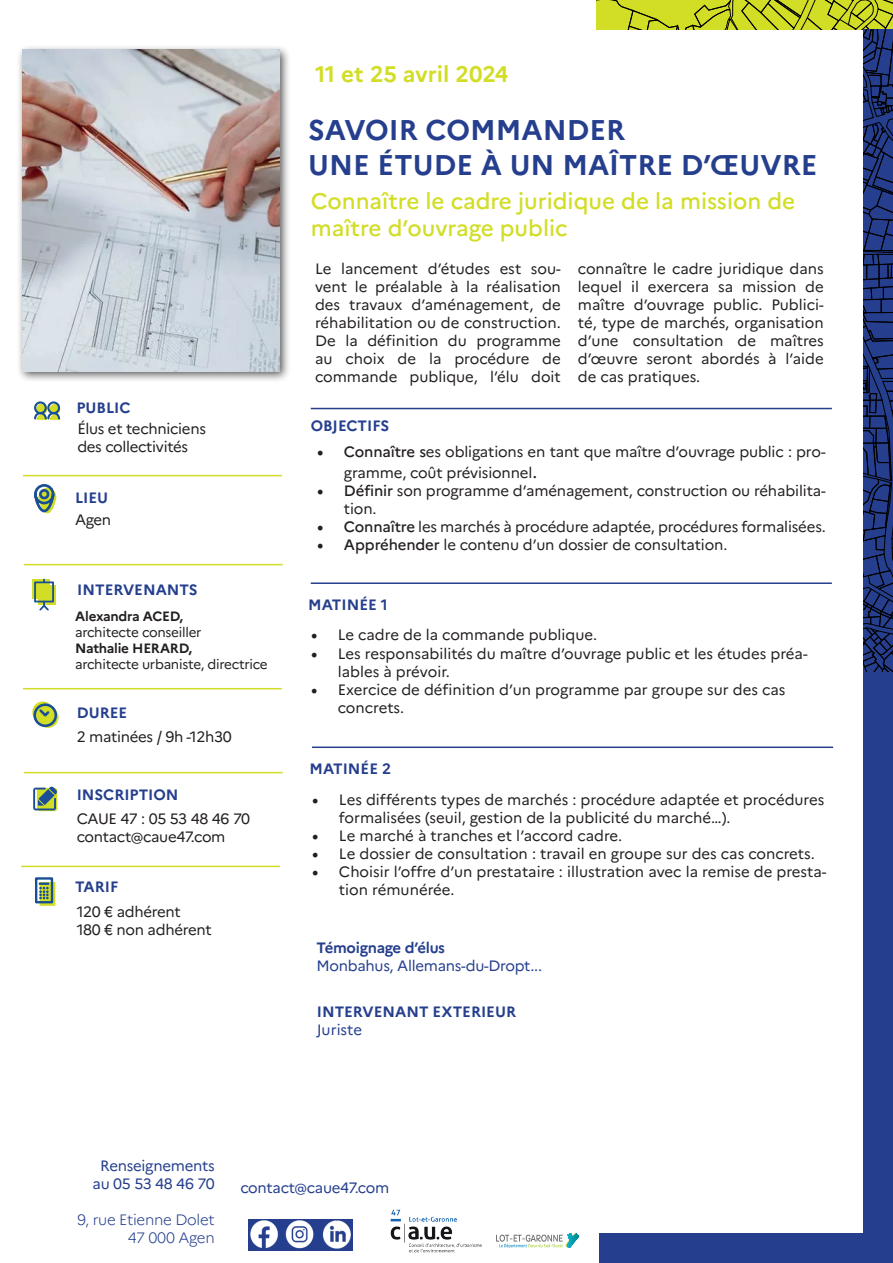
<style>
.page{position:relative;width:893px;height:1263px;background:#fff}
.page>*{position:absolute;margin:0;border:0;box-sizing:border-box;transform-origin:0 0}
.t1{font:700 28.5px/34.2px "Marianne";color:#253f8e}
.t2{font:500 22.5px/27px "Marianne";color:#d2dd25}
.t3{font:700 22.5px "Marianne";color:#d2dd25}
.t4{font:15px/18px "Marianne";letter-spacing:-.005em;color:#231f20}
.t5{font:700 15px "Marianne";color:#253f8e}
.t6{font:15px/18px "Marianne";letter-spacing:-.02em;color:#253f8e;text-align:center}
.t7{font:15px/18px "Marianne";letter-spacing:-.025em;color:#231f20}
.t8{font:300 15px/18px "Marianne";letter-spacing:-.02em;color:#253f8e;text-align:right}
.t9{font:700 15px "Marianne";letter-spacing:-.02em;color:#253f8e}
.t10{font:15px "Marianne";color:#253f8e}
.t11{font:13.5px "Marianne";letter-spacing:-.02em;color:#231f20}
.t12{font:700 13.5px "Marianne";letter-spacing:-.02em;color:#231f20}
.s1{font-family:"Minion Pro";font-weight:500;font-size:18px}
.s2{font-weight:500}
.s3{font-size:18px}
.s4{font-family:"Minion Pro";font-size:18px}
</style>
<div class="page">
<div style="left:599px;top:1233px;width:294px;height:30px;background:#253f8e"></div>
<svg style="left:596px;top:0;width:297px;height:672px"></svg>
<img style="left:390px;top:1209px;width:92px;height:44px">
<svg style="left:496px;top:1233px;width:84px;height:15px"></svg>
<img style="left:249px;top:1219px;width:104px;height:31px">
<div style="left:863px;top:672px;width:30px;height:591px;background:#253f8e"></div>
<hr style="left:23px;top:475px;width:259px;height:1px;background:#d2dd25">
<hr style="left:23px;top:688px;width:259px;height:1px;background:#d2dd25">
<hr style="left:21px;top:866px;width:259px;height:1px;background:#d2dd25">
<hr style="left:24px;top:564px;width:259px;height:1px;background:#d2dd25">
<hr style="left:24px;top:772px;width:259px;height:1px;background:#d2dd25">
<svg style="left:34px;top:401px;width:27px;height:19px"></svg>
<div style="left:32px;top:580px;width:18px;height:19px;background:#d2dd25"></div>
<div style="left:38px;top:586px;width:18px;height:19px;background:#d2dd25"></div>
<svg style="left:33px;top:578px;width:22px;height:33px"></svg>
<svg style="left:32px;top:702px;width:26px;height:26px"></svg>
<svg style="left:34px;top:877px;width:21px;height:29px"></svg>
<svg style="left:34px;top:484px;width:22px;height:30px"></svg>
<svg style="left:37px;top:788px;width:20px;height:23px"></svg>
<svg style="left:33px;top:787px;width:24px;height:23px"></svg>
<hr style="left:0;top:30px;width:1px;height:661px;background:#253f8e">
<svg style="left:0;top:515px;width:1px;height:157px"></svg>
<svg style="left:0;top:30px;width:1px;height:391px"></svg>
<hr style="left:0;top:672px;width:1px;height:591px;background:#253f8e">
<hr style="left:311px;top:408px;width:521px;height:1px;background:#253f8e">
<hr style="left:311px;top:582px;width:521px;height:2px;background:#253f8e">
<hr style="left:312px;top:746px;width:521px;height:2px;background:#253f8e">
<div style="left:17px;top:44px;width:274px;height:339px;background:#231f20;opacity:.75"></div>
<img style="left:22px;top:50px;width:257px;height:321px">
<h2 class="t3" style="left:315px;top:57px;width:195px">11 et 25 avril 2024</h2>
<h1 class="t1" style="left:308px;top:111px;width:511px">SAVOIR COMMANDER<br>UNE ÉTUDE À UN MAÎTRE D’ŒUVRE</h1>
<h2 class="t2" style="left:311px;top:185px;width:486px">Connaître le cadre juridique de la mission de maître d’ouvrage public</h2>
<p class="t5" style="left:76px;top:396px;width:56px">PUBLIC</p>
<p class="t4" style="left:77px;top:418px;width:130px">Élus et techniciens des collectivités</p>
<p class="t5" style="left:75px;top:486px;width:35px">LIEU</p>
<p class="t4" style="left:75px;top:509px;width:38px">Agen</p>
<p class="t5" style="left:77px;top:578px;width:122px">INTERVENANTS</p>
<p class="t12" style="left:75px;top:605px;width:110px">Alexandra ACED,</p>
<p class="t11" style="left:75px;top:622px;width:128px">architecte conseiller</p>
<p class="t12" style="left:75px;top:638px;width:119px">Nathalie HERARD,</p>
<p class="t11" style="left:75px;top:654px;width:194px">architecte urbaniste, directrice</p>
<p class="t5" style="left:77px;top:701px;width:52px">DUREE</p>
<p class="t4" style="left:77px;top:726px;width:156px">2 matinées / 9h -12h30</p>
<p class="t5" style="left:77px;top:783px;width:103px">INSCRIPTION</p>
<p class="t7" style="left:77px;top:809px;width:175px">CAUE 47 : 05 53 48 46 70 contact@caue47.com</p>
<p class="t5" style="left:75px;top:875px;width:45px">TARIF</p>
<p class="t4" style="left:77px;top:901px;width:137px">120 € adhérent<br>180 € non adhérent</p>
<p class="t4" style="left:315px;top:259px;width:247px;text-align:justify">Le lancement d’études est sou&shy;vent le préalable à la réalisation des travaux d’aménagement, de réhabilitation ou de construction.<br>De la définition du programme au choix de la procédure de commande publique, l’élu doit</p>
<p class="t4" style="left:578px;top:259px;width:247px;text-align:justify">connaître le cadre juridique dans lequel il exercera sa mission de maître d’ouvrage public. Publici&shy;té, type de marchés, organisation d’une consultation de maîtres d’œuvre seront abordés à l’aide de cas pratiques.</p>
<p class="t5" style="left:311px;top:414px;width:80px">OBJECTIFS</p>
<p class="t4" style="left:344px;top:439px;width:483px;line-height:21.6px;text-indent:-27px"><span class="s1">•</span> <span class="s2">Connaître s</span>es obligations en tant que maître d’ouvrage public : pro&shy;gramme, coût prévisionnel<span class="s3">.</span></p>
<p class="t4" style="left:344px;top:481px;width:483px;text-indent:-27px"><span class="s1">•</span> <span class="s2">Définir</span> son programme d’aménagement, construction ou réhabilita&shy;tion.</p>
<p class="t4" style="left:317px;top:517px;width:510px"><span class="s1">•</span> <span class="s2">Connaître</span> les marchés à procédure adaptée, procédures formalisées.</p>
<p class="t4" style="left:317px;top:535px;width:412px"><span class="s1">•</span> <span class="s2">Appréhender</span> le contenu d’un dossier de consultation.</p>
<p class="t5" style="left:308px;top:593px;width:81px">MATINÉE 1</p>
<p class="t4" style="left:311px;top:625px;width:288px"><span class="s4">•</span> Le cadre de la commande publique.</p>
<p class="t4" style="left:338px;top:643px;width:471px;text-indent:-27px"><span class="s4">•</span> Les responsabilités du maître d’ouvrage public et les études préa&shy;lables à prévoir.</p>
<p class="t4" style="left:338px;top:679px;width:449px;text-indent:-27px"><span class="s4">•</span> Exercice de définition d’un programme par groupe sur des cas concrets.</p>
<p class="t5" style="left:309px;top:757px;width:83px">MATINÉE 2</p>
<p class="t4" style="left:339px;top:789px;width:487px;text-indent:-27px"><span class="s4">•</span> Les différents types de marchés : procédure adaptée et procédures formalisées (seuil, gestion de la publicité du marché…).</p>
<p class="t4" style="left:312px;top:825px;width:312px"><span class="s4">•</span> Le marché à tranches et l’accord cadre.</p>
<p class="t4" style="left:312px;top:843px;width:504px"><span class="s4">•</span> Le dossier de consultation : travail en groupe sur des cas concrets.</p>
<p class="t4" style="left:339px;top:861px;width:489px;text-indent:-27px"><span class="s4">•</span> Choisir l’offre d’un prestataire : illustration avec la remise de presta&shy;tion rémunérée.</p>
<p class="t9" style="left:317px;top:936px;width:130px">Témoignage d’élus</p>
<p class="t6" style="left:317px;top:956px;width:227px">Monbahus, Allemans-du-Dropt...</p>
<p class="t5" style="left:317px;top:1000px;width:201px">INTERVENANT EXTERIEUR</p>
<p class="t10" style="left:317px;top:1018px;width:47px">Juriste</p>
<p class="t6" style="left:93px;top:1155px;width:124px">Renseignements au 05 53 48 46 70</p>
<p class="t8" style="left:77px;top:1209px;width:139px">9, rue Etienne Dolet<br>47 000 Agen</p>
<p class="t6" style="left:240px;top:1178px;width:150px">contact@caue47.com</p>
</div>
